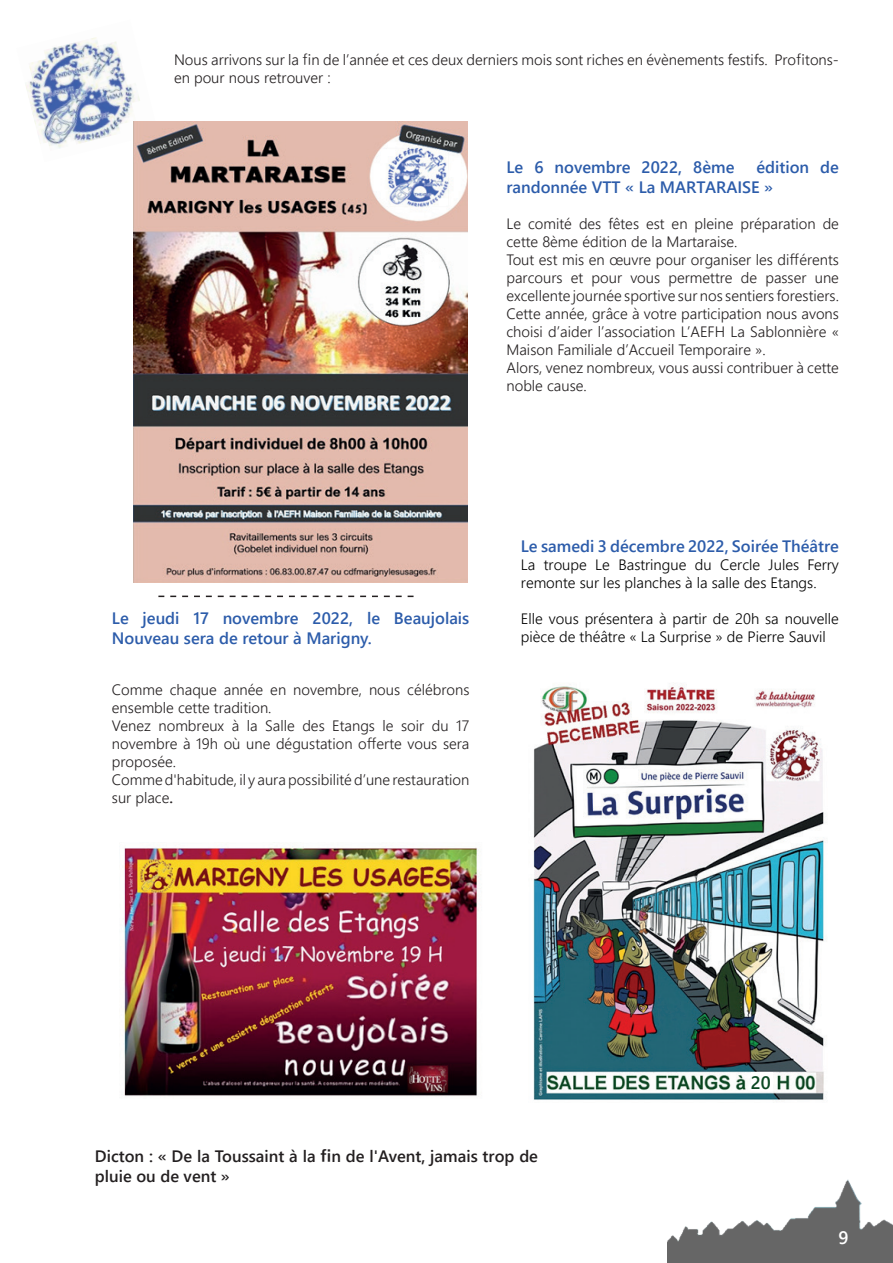
<style>
.page{position:relative;width:893px;height:1263px;background:#fff}
.page>*{position:absolute;margin:0;border:0;box-sizing:border-box;transform-origin:0 0}
.t1{font:700 18px "Yu Gothic UI";color:#0a4722}
.t2{font:600 18px "Yu Gothic UI";color:#fff}
.t3{font:700 16.5px/19.8px "Yu Gothic UI";color:#2c5caa}
.t4{font:700 16.5px/19.8px "Yu Gothic UI";color:#231f20}
.t5{font:300 15px/18px "Yu Gothic UI";color:#231f20}
.t6{font:300 15px/18px "Yu Gothic UI";color:#000}
.s1{font-weight:700}
</style>
<div class="page">
<img style="left:668px;top:1179px;width:225px;height:84px">
<img style="left:25px;top:37px;width:115px;height:125px">
<img style="left:134px;top:121px;width:334px;height:462px">
<img style="left:124px;top:846px;width:357px;height:250px">
<svg style="left:158px;top:596px;width:256px;height:1px"></svg>
<img style="left:533px;top:685px;width:293px;height:415px">
<div style="left:751px;top:1073px;width:21px;height:18px;background:#fff"></div>
<p class="t5" style="left:174px;top:49px;width:666px">Nous arrivons sur la fin de l’année et ces deux derniers mois sont riches en évènements festifs. Profitons&shy;en pour nous retrouver :</p>
<p class="t3" style="left:506px;top:158px;width:334px;text-indent:250px">édition de randonnée VTT « La MARTARAISE »</p>
<p class="t5" style="left:506px;top:213px;width:334px">Le comité des fêtes est en pleine préparation de cette 8ème édition de la Martaraise.<br>Tout est mis en œuvre pour organiser les différents parcours et pour vous permettre de passer une excellente journée sportive sur nos sentiers forestiers.<br>Cette année, grâce à votre participation nous avons choisi d’aider l’association L’AEFH La Sablonnière « Maison Familiale d’Accueil Temporaire ».<br>Alors, venez nombreux, vous aussi contribuer à cette noble cause.</p>
<p class="t3" style="left:506px;top:158px;width:229px">Le 6 novembre 2022, 8ème</p>
<p class="t3" style="left:112px;top:609px;width:359px">Le jeudi 17 novembre 2022, le Beaujolais<br>Nouveau sera de retour à Marigny.</p>
<p class="t5" style="left:112px;top:679px;width:359px">Comme chaque année en novembre, nous célébrons ensemble cette tradition.<br>Venez nombreux à la Salle des Etangs le soir du 17 novembre à 19h où une dégustation offerte vous sera proposée.<br>Comme d'habitude, il y aura possibilité d’une restauration sur place<span class="s1">.</span></p>
<p class="t3" style="left:521px;top:537px;width:320px">Le samedi 3 décembre 2022, Soirée Théâtre</p>
<p class="t6" style="left:521px;top:554px;width:320px">La troupe Le Bastringue du Cercle Jules Ferry remonte sur les planches à la salle des Etangs.</p>
<p class="t6" style="left:521px;top:608px;width:320px">Elle vous présentera à partir de 20h sa nouvelle pièce de théâtre « La Surprise » de Pierre Sauvil</p>
<p class="t1" style="left:751px;top:1072px;width:21px">20</p>
<p class="t4" style="left:95px;top:1146px;width:445px">Dicton : « De la Toussaint à la fin de l'Avent, jamais trop de pluie ou de vent »</p>
<p class="t2" style="left:838px;top:1227px;width:12px">9</p>
</div>
